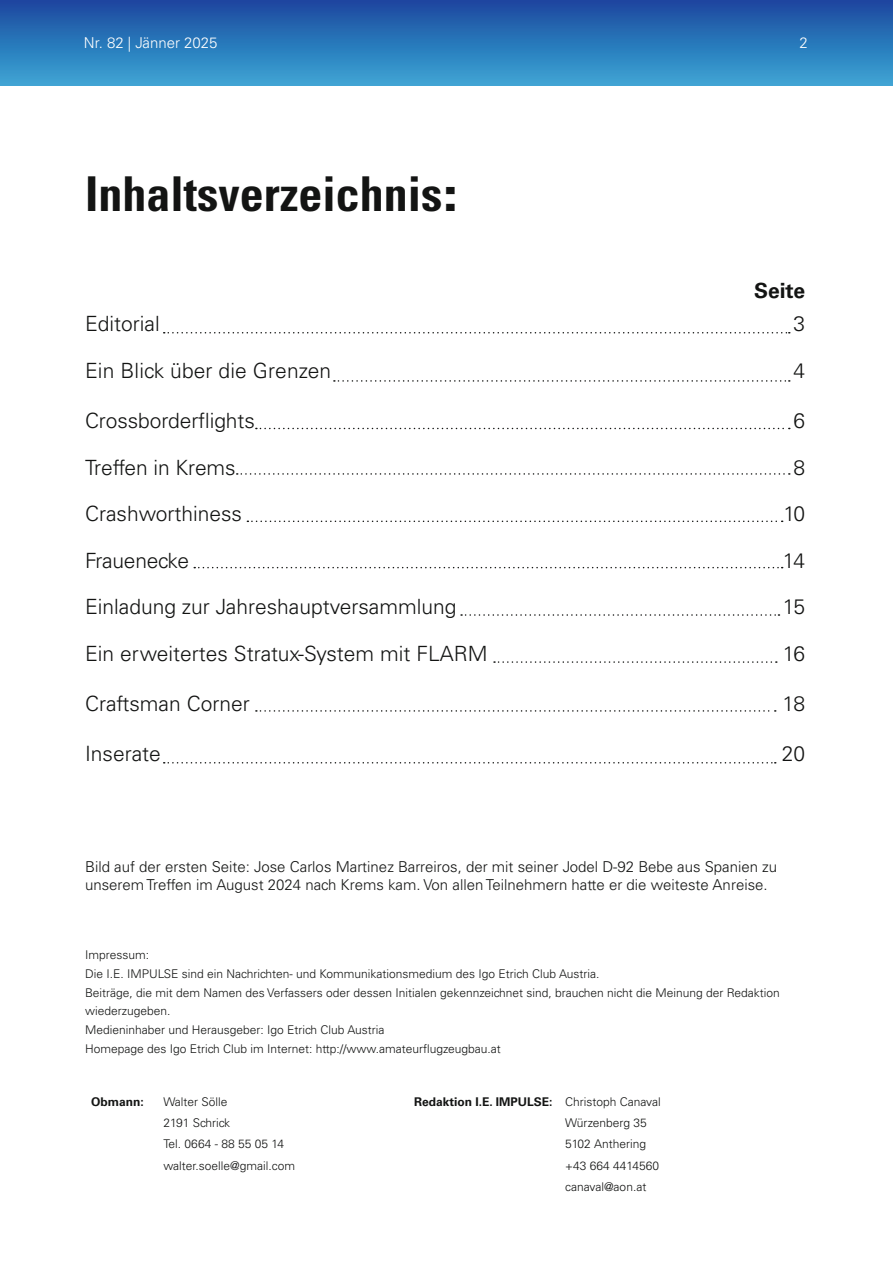
<style>
.page{position:relative;width:893px;height:1263px;background:#fff}
.page>*{position:absolute;margin:0;border:0;box-sizing:border-box;transform-origin:0 0}
.t1{font:700 condensed 48px "Univers LT Std";color:#131413}
.t2{font:300 21px "Univers LT Std";color:#131413}
.t3{font:700 21px "Univers LT Std";color:#131413}
.t4{font:300 15px/18px "Univers LT Std";color:#131413}
.t5{font:300 15px "Univers LT Std";color:#fff}
.t6{font:300 12px/18.8px "Univers LT Std";color:#131413}
.t7{font:700 12px "Univers LT Std";color:#131413}
.s1{font-weight:900;font-stretch:normal}
.s2{font-weight:300}
</style>
<div class="page">
<div style="left:0;top:0;width:893px;height:85px;background:linear-gradient(to bottom,#1a479e,#3ba6d4)"></div>
<svg style="left:164px;top:332px;width:626px;height:1px"></svg>
<svg style="left:334px;top:380px;width:456px;height:2px"></svg>
<svg style="left:256px;top:428px;width:534px;height:1px"></svg>
<svg style="left:237px;top:473px;width:553px;height:2px"></svg>
<svg style="left:247px;top:521px;width:536px;height:1px"></svg>
<svg style="left:194px;top:567px;width:589px;height:1px"></svg>
<svg style="left:461px;top:614px;width:318px;height:2px"></svg>
<svg style="left:494px;top:661px;width:283px;height:2px"></svg>
<svg style="left:256px;top:710px;width:520px;height:2px"></svg>
<svg style="left:164px;top:762px;width:612px;height:1px"></svg>
<p class="t5" style="left:84px;top:34px;width:135px">Nr. 82 | Jänner 2025</p>
<p class="t5" style="left:800px;top:34px;width:10px">2</p>
<h1 class="t1" style="left:85px;top:165px;width:375px">Inhaltsverzeichnis<span class="s1">:</span></h1>
<h2 class="t3" style="left:754px;top:278px;width:52px">Seite</h2>
<h2 class="t2" style="left:85px;top:311px;width:76px">Editorial</h2>
<h2 class="t2" style="left:793px;top:311px;width:13px">3</h2>
<h2 class="t2" style="left:85px;top:358px;width:248px">Ein Blick über die Grenzen</h2>
<h2 class="t2" style="left:793px;top:358px;width:13px">4</h2>
<h2 class="t2" style="left:85px;top:408px;width:171px">Crossborderflights</h2>
<h2 class="t2" style="left:793px;top:408px;width:13px">6</h2>
<h2 class="t2" style="left:85px;top:455px;width:152px">Treffen in Krems</h2>
<h2 class="t2" style="left:793px;top:455px;width:13px">8</h2>
<h2 class="t2" style="left:85px;top:501px;width:159px">Crashworthiness</h2>
<h2 class="t2" style="left:783px;top:501px;width:23px">10</h2>
<h2 class="t2" style="left:85px;top:547px;width:106px">Frauenecke</h2>
<h2 class="t2" style="left:783px;top:547px;width:24px">14</h2>
<h2 class="t2" style="left:85px;top:594px;width:373px">Einladung zur Jahreshauptversammlung</h2>
<h2 class="t2" style="left:783px;top:594px;width:24px">15</h2>
<h2 class="t2" style="left:85px;top:640px;width:404px">Ein erweitertes Stratux-System mit FLARM</h2>
<h2 class="t2" style="left:783px;top:640px;width:24px">16</h2>
<h2 class="t2" style="left:85px;top:691px;width:166px">Craftsman Corner</h2>
<h2 class="t2" style="left:782px;top:691px;width:24px">18</h2>
<h2 class="t2" style="left:85px;top:741px;width:77px">Inserate</h2>
<h2 class="t2" style="left:782px;top:741px;width:25px">20</h2>
<p class="t4" style="left:85px;top:858px;width:694px">Bild auf der ersten Seite: Jose Carlos Martinez Barreiros, der mit seiner Jodel D-92 Bebe aus Spanien zu unserem Treffen im August 2024 nach Krems kam. Von allen Teilnehmern hatte er die weiteste Anreise.</p>
<p class="t6" style="left:85px;top:945px;width:696px">Impressum:<br>Die I.E. IMPULSE sind ein Nachrichten- und Kommunikationsmedium des Igo Etrich Club Austria.<br>Beiträge, die mit dem Namen des Verfassers oder dessen Initialen gekennzeichnet sind, brauchen nicht die Meinung der Redaktion wiederzugeben.<br>Medieninhaber und Herausgeber: Igo Etrich Club Austria<br>Homepage des Igo Etrich Club im Internet: http://www.amateurflugzeugbau.at</p>
<p class="t7" style="left:91px;top:1095px;width:54px">Obmann:</p>
<p class="t6" style="left:163px;top:1092px;width:66px">Walter Sölle</p>
<p class="t7" style="left:414px;top:1095px;width:248px">Redaktion I.E. IMPULSE: <span class="s2">Christoph Canaval</span></p>
<p class="t6" style="left:163px;top:1113px;width:68px">2191 Schrick</p>
<p class="t6" style="left:565px;top:1113px;width:83px">Würzenberg 35</p>
<p class="t6" style="left:163px;top:1135px;width:122px">Tel. 0664 - 88 55 05 14</p>
<p class="t6" style="left:565px;top:1135px;width:82px">5102 Anthering</p>
<p class="t6" style="left:163px;top:1156px;width:133px">walter.soelle@gmail.com</p>
<p class="t6" style="left:565px;top:1155px;width:96px;line-height:21.3px">+43 664 4414560 canaval@aon.at</p>
</div>
